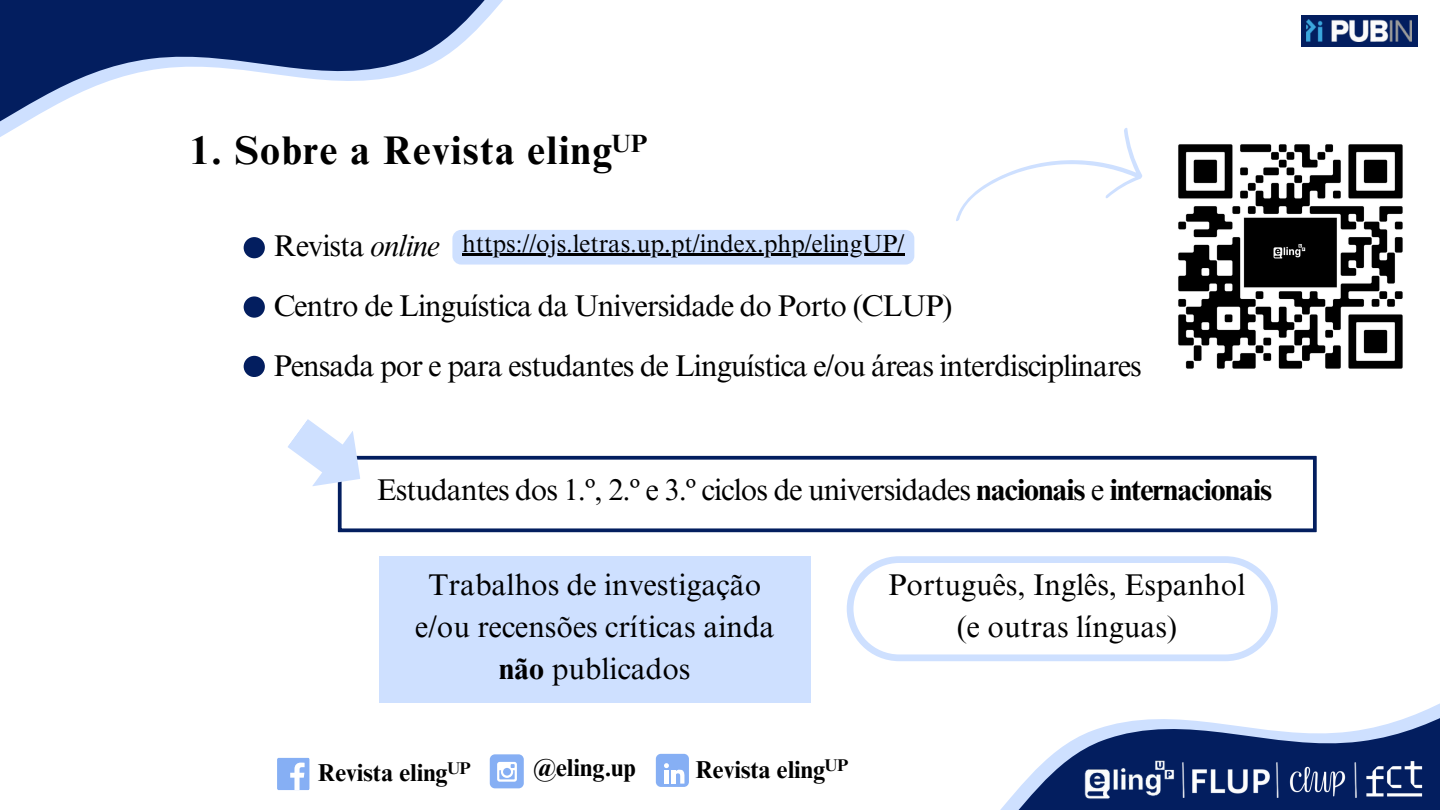
<style>
.page{position:relative;width:1440px;height:810px;background:#fff}
.page>*{position:absolute;margin:0;border:0;box-sizing:border-box;transform-origin:0 0}
.t1{font:700 40px "Times NRMT Pro";letter-spacing:.035em;color:#000}
.t2{font:30px "Times NRMT Pro";letter-spacing:-.03em;color:#000}
.t3{font:30px/42px "Times NRMT Pro";color:#000;text-align:center}
.t4{font:700 25px "Times NRMT Pro";color:#000}
.t5{font:24.8px "Times NRMT Pro";color:#000}
.t6{font:700 24.5px "Times NRMT Pro";color:#000}
.t7{font:700 17px "Times NRMT Pro";color:#000}
.s1{font-style:italic}
.s2{font-weight:700}
</style>
<div class="page">
<svg style="left:901px;top:661px;width:539px;height:149px"></svg>
<img style="left:1192px;top:765px;width:80px;height:34px">
<img style="left:1356px;top:757px;width:75px;height:46px">
<img style="left:1286px;top:763px;width:61px;height:35px">
<img style="left:1071px;top:757px;width:105px;height:47px">
<div style="left:1301px;top:15px;width:116px;height:31px;background:#031e5f"></div>
<img style="left:1306px;top:20px;width:105px;height:22px">
<svg style="left:0;top:0;width:503px;height:137px"></svg>
<svg style="left:847px;top:556px;width:431px;height:105px"></svg>
<svg style="left:338px;top:456px;width:979px;height:76px"></svg>
<svg style="left:288px;top:419px;width:72px;height:67px"></svg>
<div style="left:379px;top:556px;width:431px;height:147px;background:#cee0ff"></div>
<div style="left:244px;top:237px;width:21px;height:21px;background:#031e5f;border-radius:50%"></div>
<div style="left:244px;top:296px;width:21px;height:22px;background:#031e5f;border-radius:50%"></div>
<div style="left:244px;top:356px;width:21px;height:21px;background:#031e5f;border-radius:50%"></div>
<img style="left:1178px;top:144px;width:225px;height:225px">
<svg style="left:956px;top:128px;width:186px;height:93px"></svg>
<div style="left:656px;top:754px;width:33px;height:33px;background:#86aff4;border-radius:5px"></div>
<svg style="left:664px;top:763px;width:21px;height:21px"></svg>
<div style="left:490px;top:754px;width:34px;height:34px;background:#86aff4;border-radius:5px"></div>
<svg style="left:497px;top:762px;width:20px;height:20px"></svg>
<div style="left:277px;top:758px;width:33px;height:32px;background:#86aff4;border-radius:2px"></div>
<svg style="left:290px;top:763px;width:15px;height:27px"></svg>
<div style="left:452px;top:230px;width:462px;height:35px;background:#cee0ff;border-radius:9px"></div>
<hr style="left:462px;top:253px;width:442px;height:3px;background:#000">
<svg style="left:1181px;top:762px;width:5px;height:36px"></svg>
<svg style="left:1275px;top:762px;width:5px;height:36px"></svg>
<svg style="left:1354px;top:762px;width:4px;height:36px"></svg>
<p class="t1" style="left:190px;top:135px;width:424px">1. Sobre a Revista eling</p>
<h4 class="t4" style="left:611px;top:134px;width:37px">UP</h4>
<p class="t5" style="left:462px;top:234px;width:444px">https://ojs.letras.up.pt/index.php/elingUP/</p>
<p class="t2" style="left:274px;top:235px;width:168px">Revista <span class="s1">online</span></p>
<h5 class="t2" style="left:274px;top:295px;width:680px">Centro de Linguística da Universidade do Porto (CLUP)</h5>
<p class="t2" style="left:274px;top:355px;width:870px">Pensada por e para estudantes de Linguística e/ou áreas interdisciplinares</p>
<p class="t2" style="left:377px;top:478px;width:897px">Estudantes dos 1.º, 2.º e 3.º ciclos de universidades <span class="s2">nacionais</span> e <span class="s2">internacionais</span></p>
<p class="t3" style="left:415px;top:568px;width:361px">Trabalhos de investigação e/ou recensões críticas ainda <span class="s2">não</span> publicados</p>
<p class="t6" style="left:318px;top:763px;width:132px">Revista eling</p>
<p class="t7" style="left:447px;top:762px;width:25px">UP</p>
<p class="t6" style="left:534px;top:758px;width:104px">@eling.up</p>
<h2 class="t6" style="left:695px;top:760px;width:132px">Revista eling</h2>
<p class="t7" style="left:825px;top:759px;width:25px">UP</p>
<p class="t3" style="left:888px;top:568px;width:359px">Português, Inglês, Espanhol (e outras línguas)</p>
</div>
